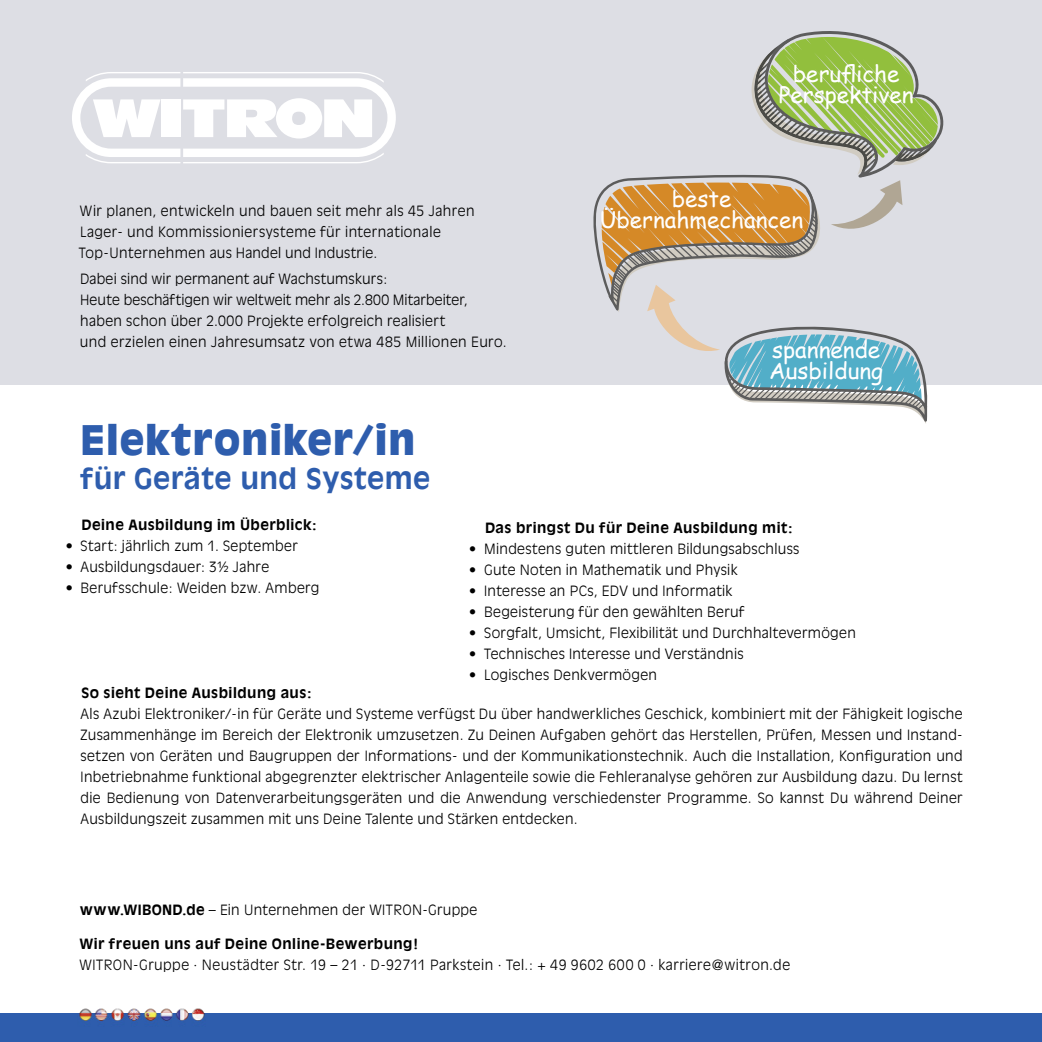
<style>
.page{position:relative;width:1042px;height:1042px;background:#fff}
.page>*{position:absolute;margin:0;border:0;box-sizing:border-box;transform-origin:0 0}
.t1{font:900 40.25px "Antique Olive";letter-spacing:.02em;color:#2e5dad}
.t2{font:700 28px "Antique Olive";letter-spacing:.015em;color:#2e5dad}
.t3{font:22.57px/21px "Comic Sans MS";color:#fff;text-align:center}
.t4{font:300 14px/21px "Antique Olive";letter-spacing:.025em;color:#000}
.t5{font:700 14px "Antique Olive";letter-spacing:.035em;color:#000}
.s1{font-weight:700}
</style>
<div class="page">
<div style="left:0;top:1014px;width:1042px;height:28px;background:#2e5dad"></div>
<img style="left:78px;top:1008px;width:129px;height:13px">
<div style="left:0;top:0;width:1042px;height:384px;background:#dddee4"></div>
<svg style="left:590px;top:31px;width:355px;height:393px"></svg>
<svg style="left:72px;top:72px;width:324px;height:91px"></svg>
<p class="t4" style="left:79px;top:200px;width:397px">Wir planen, entwickeln und bauen seit mehr als 45 Jahren<br>Lager- und Kommissioniersysteme für internationale<br>Top-Unternehmen aus Handel und Industrie.</p>
<p class="t4" style="left:80px;top:268px;width:428px">Dabei sind wir permanent auf Wachstumskurs:<br>Heute beschäftigen wir weltweit mehr als 2.800 Mitarbeiter, haben schon über 2.000 Projekte erfolgreich realisiert<br>und erzielen einen Jahresumsatz von etwa 485 Millionen Euro.</p>
<h1 class="t1" style="left:81px;top:416px;width:336px">Elektroniker/in</h1>
<h2 class="t2" style="left:81px;top:461px;width:351px">für Geräte und Systeme</h2>
<h3 class="t3" style="left:779px;top:63px;width:136px">berufliche<br>Perspektiven</h3>
<h3 class="t3" style="left:600px;top:188px;width:205px">beste<br>Übernahmechancen</h3>
<h3 class="t3" style="left:769px;top:339px;width:115px;text-align:left">spannende<br>Ausbildung</h3>
<p class="t5" style="left:81px;top:516px;width:236px">Deine Ausbildung im Überblick:</p>
<p class="t4" style="left:66px;top:535px;width:234px">• Start: jährlich zum 1. September</p>
<p class="t4" style="left:66px;top:556px;width:205px">• Ausbildungsdauer: 3½ Jahre</p>
<p class="t4" style="left:66px;top:577px;width:255px">• Berufsschule: Weiden bzw. Amberg</p>
<p class="t5" style="left:485px;top:519px;width:309px">Das bringst Du für Deine Ausbildung mit:</p>
<p class="t4" style="left:469px;top:538px;width:332px">• Mindestens guten mittleren Bildungsabschluss</p>
<p class="t4" style="left:469px;top:559px;width:270px">• Gute Noten in Mathematik und Physik</p>
<p class="t4" style="left:469px;top:580px;width:265px">• Interesse an PCs, EDV und Informatik</p>
<p class="t4" style="left:469px;top:601px;width:277px">• Begeisterung für den gewählten Beruf</p>
<p class="t4" style="left:469px;top:622px;width:388px">• Sorgfalt, Umsicht, Flexibilität und Durchhaltevermögen</p>
<p class="t4" style="left:469px;top:643px;width:276px">• Technisches Interesse und Verständnis</p>
<p class="t4" style="left:469px;top:664px;width:189px">• Logisches Denkvermögen</p>
<p class="t5" style="left:81px;top:684px;width:231px">So sieht Deine Ausbildung aus:</p>
<p class="t4" style="left:81px;top:703px;width:883px;text-align:justify">Als Azubi Elektroniker/-in für Geräte und Systeme verfügst Du über handwerkliches Geschick, kombiniert mit der Fähigkeit logische Zusammenhänge im Bereich der Elektronik umzusetzen. Zu Deinen Aufgaben gehört das Herstellen, Prüfen, Messen und Instand&shy;setzen von Geräten und Baugruppen der Informations- und der Kommunikationstechnik. Auch die Installation, Konfiguration und Inbetriebnahme funktional abgegrenzter elektrischer Anlagenteile sowie die Fehleranalyse gehören zur Ausbildung dazu. Du lernst die Bedienung von Datenverarbeitungsgeräten und die Anwendung verschiedenster Programme. So kannst Du während Deiner Ausbildungszeit zusammen mit uns Deine Talente und Stärken entdecken.</p>
<p class="t4" style="left:80px;top:899px;width:399px"><span class="s1">www.WIBOND.de</span> – Ein Unternehmen der WITRON-Gruppe</p>
<p class="t5" style="left:79px;top:935px;width:340px">Wir freuen uns auf Deine Online-Bewerbung!</p>
<p class="t4" style="left:79px;top:955px;width:712px">WITRON-Gruppe · Neustädter Str. 19 – 21 · D-92711 Parkstein · Tel.: + 49 9602 600 0 · karriere@witron.de</p>
</div>
